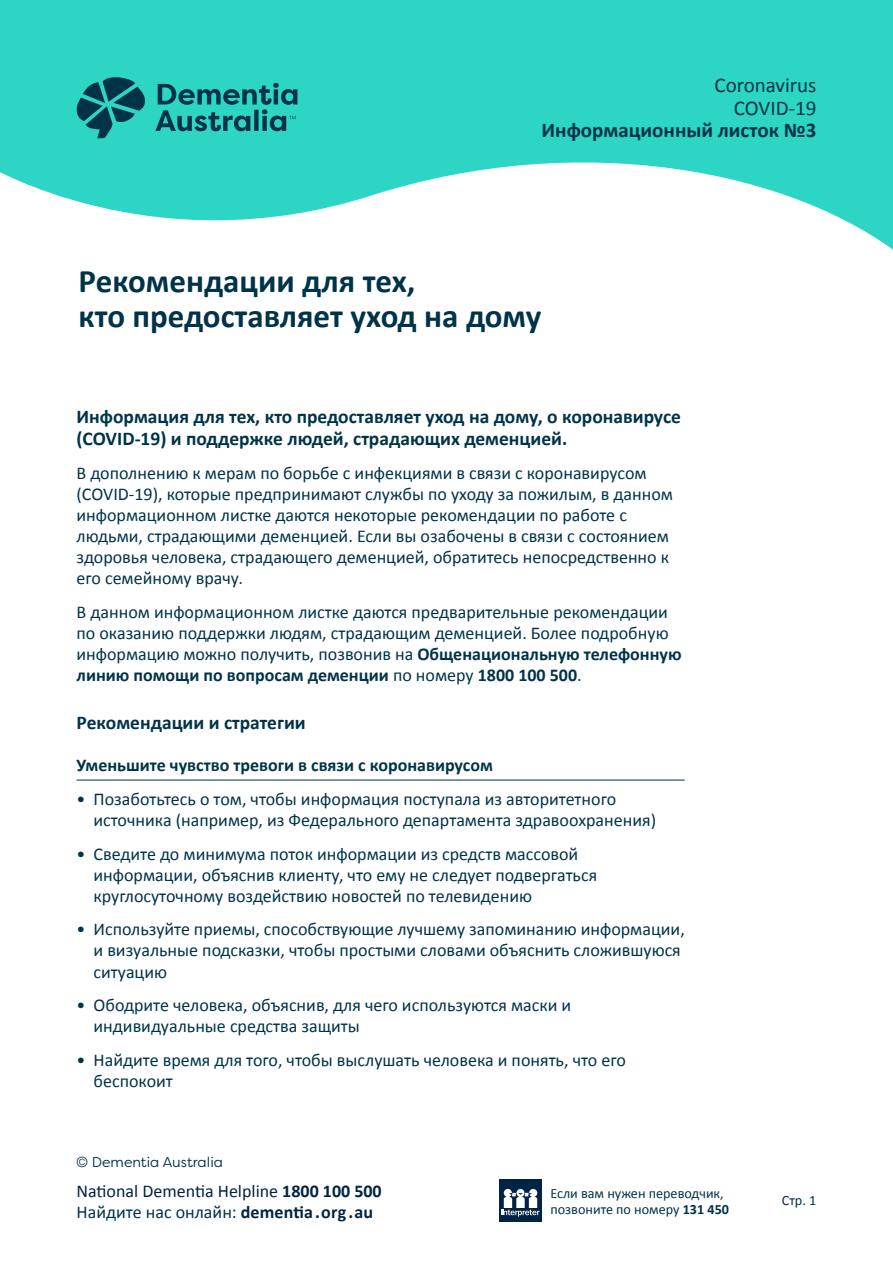
<style>
.page{position:relative;width:893px;height:1263px;background:#fff}
.page>*{position:absolute;margin:0;border:0;box-sizing:border-box;transform-origin:0 0}
.t1{font:700 33px/34.5px "Calibri";color:#003349}
.t2{font:700 21px "Calibri";color:#003349}
.t3{font:21px/22.5px "Calibri";color:#003349;text-align:right}
.t4{font:700 19.5px/22.5px "Calibri";color:#003349}
.t5{font:18px/21px "Calibri";color:#003349}
.t6{font:18px/21.8px "Calibri";color:#002442}
.t7{font:700 18px "Calibri";color:#003349}
.t8{font:14.25px "Filson Pro";color:#003349}
.t9{font:14.25px "Calibri";color:#003349}
.t10{font:14.1px/16.5px "Calibri";color:#003349}
.s1{font-weight:700}
.s2{font-family:"Helvetica Neue LT Pro";font-weight:300}
.s3{color:#003349}
</style>
<div class="page">
<svg style="left:0;top:0;width:893px;height:250px;fill:#2cd5c4"></svg>
<svg style="left:76px;top:76px;width:221px;height:63px;background:#1d9f9b"></svg>
<div style="left:499px;top:1179px;width:43px;height:43px;background:#002442"></div>
<svg style="left:501px;top:1189px;width:38px;height:27px"></svg>
<hr style="left:77px;top:780px;width:608px;height:1px;background:#003349">
<p class="t3" style="left:714px;top:73px;width:103px">Coronavirus<br>COVID-19</p>
<p class="t2" style="left:541px;top:115px;width:276px">Информационный листок №3</p>
<h1 class="t1" style="left:78px;top:263px;width:465px">Рекомендации для тех,<br>кто предоставляет уход на дому</h1>
<p class="t4" style="left:77px;top:404px;width:606px">Информация для тех, кто предоставляет уход на дому, о коронавирусе (COVID-19) и поддержке людей, страдающих деменцией.</p>
<p class="t5" style="left:77px;top:462px;width:598px">В дополнению к мерам по борьбе с инфекциями в связи с коронавирусом (COVID-19), которые предпринимают службы по уходу за пожилым, в данном информационном листке даются некоторые рекомендации по работе с людьми, страдающими деменцией. Если вы озабочены в связи с состоянием здоровья человека, страдающего деменцией, обратитесь непосредственно к его семейному врачу.</p>
<p class="t5" style="left:77px;top:601px;width:607px">В данном информационном листке даются предварительные рекомендации по оказанию поддержки людям, страдающим деменцией. Более подробную информацию можно получить, позвонив на <span class="s1">Общенациональную телефонную линию помощи по вопросам деменции</span> по номеру <span class="s1">1800 100 500</span>.</p>
<p class="t4" style="left:77px;top:710px;width:231px">Рекомендации и стратегии</p>
<p class="t7" style="left:77px;top:752px;width:418px">Уменьшите чувство тревоги в связи с коронавирусом</p>
<p class="t5" style="left:94px;top:788px;width:564px;text-indent:-17px">• Позаботьтесь о том, чтобы информация поступала из авторитетного источника (например, из Федерального департамента здравоохранения)</p>
<p class="t5" style="left:94px;top:843px;width:505px;text-indent:-17px">• Сведите до минимума поток информации из средств массовой информации, объяснив клиенту, что ему не следует подвергаться круглосуточному воздействию новостей по телевидению</p>
<p class="t5" style="left:94px;top:918px;width:593px;text-indent:-17px">• Используйте приемы, способствующие лучшему запоминанию информации, и визуальные подсказки, чтобы простыми словами объяснить сложившуюся ситуацию</p>
<p class="t5" style="left:94px;top:994px;width:479px;text-indent:-17px">• Ободрите человека, объяснив, для чего используются маски и индивидуальные средства защиты</p>
<p class="t5" style="left:94px;top:1049px;width:534px;text-indent:-17px">• Найдите время для того, чтобы выслушать человека и понять, что его беспокоит</p>
<p class="t8" style="left:77px;top:1152px;width:148px"><span class="s2">©</span> Dementia Australia</p>
<p class="t6" style="left:77px;top:1179px;width:307px">National Dementia Helpline <span class="s1">1800 100 500<br></span><span class="s3">Найдите нас онлайн</span>: <span class="s1">dementia . org . au</span></p>
<p class="t10" style="left:550px;top:1184px;width:180px">Если вам нужен переводчик, позвоните по номеру <span class="s1">131 450</span></p>
<p class="t9" style="left:782px;top:1190px;width:36px">Стр. 1</p>
</div>
